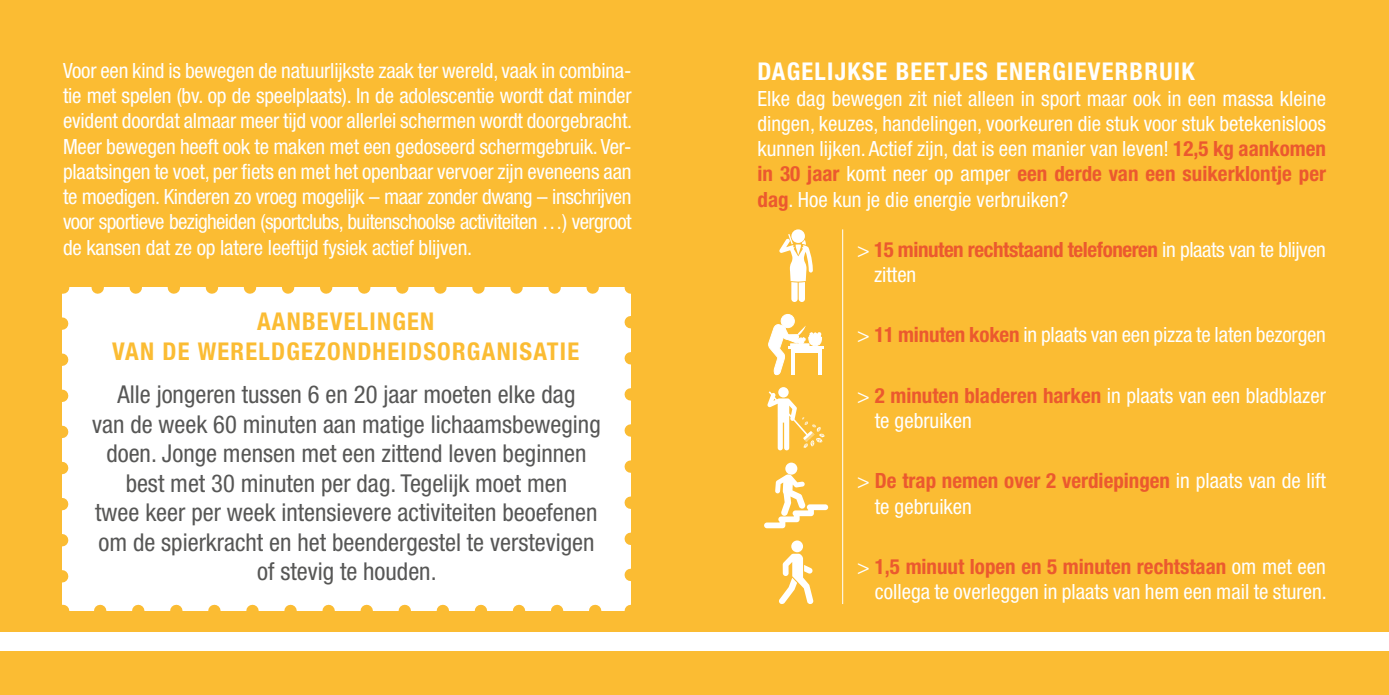
<style>
.page{position:relative;width:1389px;height:695px;background:#fff}
.page>*{position:absolute;margin:0;border:0;box-sizing:border-box;transform-origin:0 0}
.t1{font:condensed 24.68px/29.6px "Helvetica Neue LT Std";color:#575756;text-align:center}
.t2{font:700 condensed 24.5px/29.4px "Helvetica Neue LT Std";letter-spacing:.05em;color:#fbbc33;text-align:center}
.t3{font:700 condensed 24.5px "Helvetica Neue LT Std";letter-spacing:.05em;color:#fff}
.t4{font:condensed 21px/25.2px "Helvetica Neue LT Std";color:#fff;text-align:justify}
.t5{font:700 condensed 21px/25.2px "Helvetica Neue LT Std";letter-spacing:-.02em;color:#eb592e}
.s1{font-weight:700;color:#eb592e}
.s2{font-weight:400;color:#fff}
</style>
<div class="page">
<div style="left:0;top:0;width:719px;height:694px;background:#fbbc33"></div>
<div style="left:0;top:631px;width:719px;height:19px;background:#fff"></div>
<div style="left:62px;top:287px;width:569px;height:323px;background:#fff"></div>
<svg style="left:62px;top:323px;width:6px;height:260px"></svg>
<svg style="left:100px;top:604px;width:512px;height:7px"></svg>
<svg style="left:625px;top:316px;width:6px;height:259px"></svg>
<svg style="left:91px;top:287px;width:502px;height:7px"></svg>
<div style="left:670px;top:0;width:719px;height:694px;background:#fbbc33"></div>
<div style="left:670px;top:631px;width:719px;height:19px;background:#fff"></div>
<div style="left:791px;top:540px;width:12px;height:12px;background:#fff;border-radius:50%"></div>
<svg style="left:779px;top:553px;width:35px;height:51px"></svg>
<svg style="left:764px;top:474px;width:64px;height:54px"></svg>
<svg style="left:785px;top:462px;width:13px;height:13px"></svg>
<svg style="left:778px;top:387px;width:11px;height:10px"></svg>
<svg style="left:767px;top:391px;width:58px;height:59px"></svg>
<div style="left:781px;top:314px;width:14px;height:14px;background:#fff;border-radius:50%"></div>
<div style="left:781px;top:314px;width:14px;height:14px;border:1px solid #fff;border-radius:50%"></div>
<hr style="left:788px;top:346px;width:36px;height:2px;background:#fff">
<svg style="left:768px;top:323px;width:54px;height:52px"></svg>
<svg style="left:791px;top:229px;width:14px;height:14px"></svg>
<svg style="left:779px;top:234px;width:34px;height:68px"></svg>
<hr style="left:842px;top:229px;width:1px;height:375px;background:#fff">
<p class="t4" style="left:63px;top:58px;width:571px">Voor een kind is bewegen de natuurlijkste zaak ter wereld, vaak in combina&shy;tie met spelen (bv. op de speelplaats). In de adolescentie wordt dat minder evident doordat almaar meer tijd voor allerlei schermen wordt doorgebracht.<br>Meer bewegen heeft ook te maken met een gedoseerd schermgebruik. Ver&shy;plaatsingen te voet, per fiets en met het openbaar vervoer zijn eveneens aan te moedigen. Kinderen zo vroeg mogelijk – maar zonder dwang – inschrijven voor sportieve bezigheiden (sportclubs, buitenschoolse activiteiten …) vergroot de kansen dat ze op latere leeftijd fysiek actief blijven.</p>
<p class="t2" style="left:112px;top:306px;width:469px">AANBEVELINGEN<br>VAN DE WERELDGEZONDHEIDSORGANISATIE</p>
<p class="t1" style="left:92px;top:379px;width:510px">Alle jongeren tussen 6 en 20 jaar moeten elke dag<br>van de week 60 minuten aan matige lichaamsbeweging doen. Jonge mensen met een zittend leven beginnen best met 30 minuten per dag. Tegelijk moet men<br>twee keer per week intensievere activiteiten beoefenen om de spierkracht en het beendergestel te verstevigen of stevig te houden.</p>
<p class="t3" style="left:757px;top:57px;width:439px">DAGELIJKSE BEETJES ENERGIEVERBRUIK</p>
<p class="t4" style="left:757px;top:85px;width:570px">Elke dag bewegen zit niet alleen in sport maar ook in een massa kleine dingen, keuzes, handelingen, voorkeuren die stuk voor stuk betekenisloos kunnen lijken. Actief zijn, dat is een manier van leven! <span class="s1">12,5 kg aankomen in 30 jaar</span> komt neer op amper <span class="s1">een derde van een suikerklontje per dag</span>. Hoe kun je die energie verbruiken?</p>
<p class="t5" style="left:874px;top:236px;width:454px;text-indent:-17px"><span class="s2">&gt;</span> 15 minuten rechtstaand telefoneren <span class="s2">in plaats van te blijven zitten</span></p>
<p class="t4" style="left:857px;top:322px;width:470px">&gt; <span class="s1">11 minuten koken</span> in plaats van een pizza te laten bezorgen</p>
<p class="t4" style="left:875px;top:382px;width:453px;text-indent:-18px">&gt; <span class="s1">2 minuten bladeren harken</span> in plaats van een bladblazer te gebruiken</p>
<p class="t4" style="left:875px;top:468px;width:453px;text-indent:-18px">&gt; <span class="s1">De trap nemen over 2 verdiepingen</span> in plaats van de lift te gebruiken</p>
<p class="t4" style="left:857px;top:553px;width:471px;text-align:right">&gt; <span class="s1">1,5 minuut lopen en 5 minuten rechtstaan</span> om met een collega te overleggen in plaats van hem een mail te sturen.</p>
</div>
